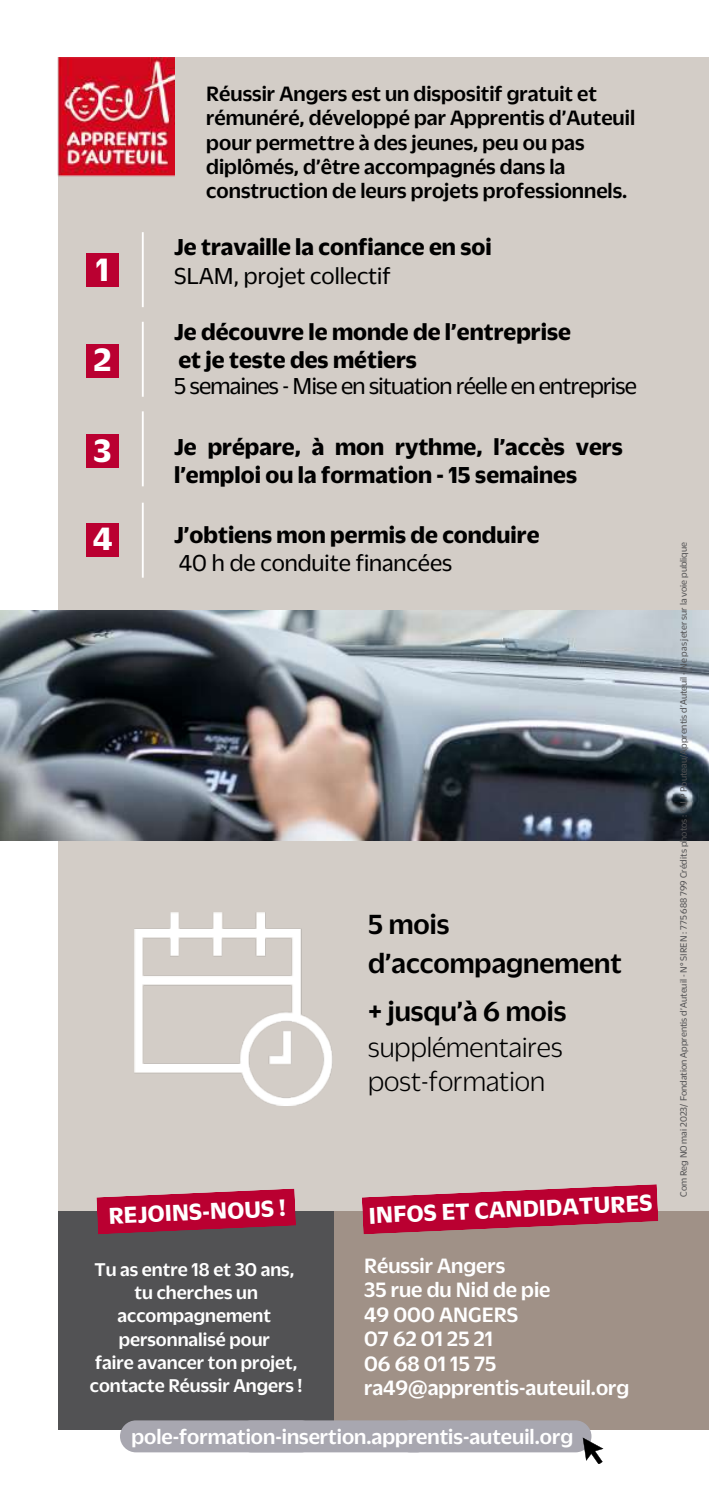
<style>
.page{position:relative;width:709px;height:1489px;background:#fff}
.page>*{position:absolute;margin:0;border:0;box-sizing:border-box;transform-origin:0 0}
.t1{font:700 35px "Duplicate Sans";color:#fff}
.t2{font:500 30px/38.8px "Duplicate Sans";color:#000}
.t3{font:300 30px/34.5px "Duplicate Sans";color:#000}
.t4{font:700 25px/28px "Duplicate Sans";color:#000}
.t5{font:25px "Duplicate Sans";letter-spacing:-.025em;color:#000}
.t6{font:25px "Duplicate Sans";color:#000}
.t7{font:700 25px "Duplicate Sans";color:#fff}
.t8{font:500 22.5px/24.5px "Duplicate Sans";color:#000}
.t9{font:500 22.5px/24.5px "Duplicate Sans";color:#fff}
.t10{font:500 20px/23.2px "Duplicate Sans";color:#fff;text-align:center}
.t11{font:10px "Duplicate Sans";color:#525254}
</style>
<div class="page">
<div style="left:59px;top:57px;width:650px;height:1154px;background:#d3cdc7"></div>
<img style="left:0;top:610px;width:709px;height:231px">
<div style="left:334px;top:1211px;width:375px;height:219px;background:#a09187"></div>
<div style="left:59px;top:1211px;width:275px;height:219px;background:#525254"></div>
<img style="left:57px;top:57px;width:117px;height:122px">
<hr style="left:142px;top:232px;width:2px;height:75px;background:#fff">
<hr style="left:142px;top:322px;width:2px;height:75px;background:#fff">
<hr style="left:142px;top:411px;width:2px;height:75px;background:#fff">
<hr style="left:142px;top:503px;width:2px;height:75px;background:#fff">
<div style="left:87px;top:254px;width:32px;height:33px;background:#ba0031"></div>
<div style="left:87px;top:344px;width:32px;height:33px;background:#ba0031"></div>
<div style="left:87px;top:435px;width:32px;height:33px;background:#ba0031"></div>
<div style="left:87px;top:523px;width:32px;height:34px;background:#ba0031"></div>
<img style="left:135px;top:912px;width:197px;height:194px">
<svg style="left:96px;top:1188px;width:200px;height:46px"></svg>
<svg style="left:362px;top:1184px;width:296px;height:50px"></svg>
<div style="left:235px;top:1420px;width:197px;height:32px;background:#a8a7b0;border-radius:16px"></div>
<div style="left:120px;top:1420px;width:197px;height:32px;background:#a8a7b0;border-radius:16px"></div>
<div style="left:394px;top:1420px;width:197px;height:32px;background:#a8a7b0;border-radius:16px"></div>
<svg style="left:583px;top:1437px;width:20px;height:27px"></svg>
<h1 class="t1" style="left:96px;top:251px;width:15px">1</h1>
<h1 class="t1" style="left:94px;top:341px;width:19px">2</h1>
<h1 class="t1" style="left:94px;top:432px;width:20px">3</h1>
<h1 class="t1" style="left:93px;top:520px;width:21px">4</h1>
<p class="t8" style="left:206px;top:81px;width:430px">Réussir Angers est un dispositif gratuit et rémunéré, développé par Apprentis d’Auteuil pour permettre à des jeunes, peu ou pas diplômés, d’être accompagnés dans la construction de leurs projets professionnels.</p>
<p class="t4" style="left:174px;top:233px;width:319px">Je travaille la confiance en soi</p>
<p class="t6" style="left:174px;top:262px;width:218px">SLAM, projet collectif</p>
<p class="t4" style="left:174px;top:317px;width:398px">Je découvre le monde de l’entreprise et je teste des métiers</p>
<p class="t5" style="left:174px;top:373px;width:464px">5 semaines - Mise en situation réelle en entreprise</p>
<p class="t4" style="left:174px;top:432px;width:450px">Je prépare, à mon rythme, l’accès vers l’emploi ou la formation - 15 semaines</p>
<p class="t4" style="left:174px;top:520px;width:367px">J’obtiens mon permis de conduire</p>
<p class="t6" style="left:179px;top:550px;width:275px">40 h de conduite financées</p>
<h2 class="t2" style="left:368px;top:904px;width:255px">5 mois d’accompagnement</h2>
<h2 class="t2" style="left:368px;top:991px;width:200px">+ jusqu’à 6 mois</h2>
<h2 class="t3" style="left:368px;top:1029px;width:196px">supplémentaires post-formation</h2>
<p class="t7" style="left:108px;top:1203px;width:178px;rotate:-3deg">REJOINS-NOUS !</p>
<p class="t7" style="left:368px;top:1203px;width:285px;rotate:-3deg">INFOS ET CANDIDATURES</p>
<p class="t10" style="left:90px;top:1257px;width:214px">Tu as entre 18 et 30 ans, tu cherches un accompagnement personnalisé pour<br>faire avancer ton projet, contacte Réussir Angers !</p>
<p class="t9" style="left:364px;top:1253px;width:267px">Réussir Angers<br>35 rue du Nid de pie<br>49 000 ANGERS<br>07 62 01 25 21<br>06 68 01 15 75 ra49@apprentis-auteuil.org</p>
<p class="t9" style="left:131px;top:1423px;width:443px">pole-formation-insertion.apprentis-auteuil.org</p>
<p class="t11" style="left:678px;top:1197px;width:656px;rotate:-90deg">Com Reg NO mai 2023/ Fondation Apprentis d’Auteuil - N° SIREN : 775 688 799 Crédits photos : ©J.P Pouteau/Apprentis d’Auteuil - Ne pas jeter sur la voie publique</p>
</div>
